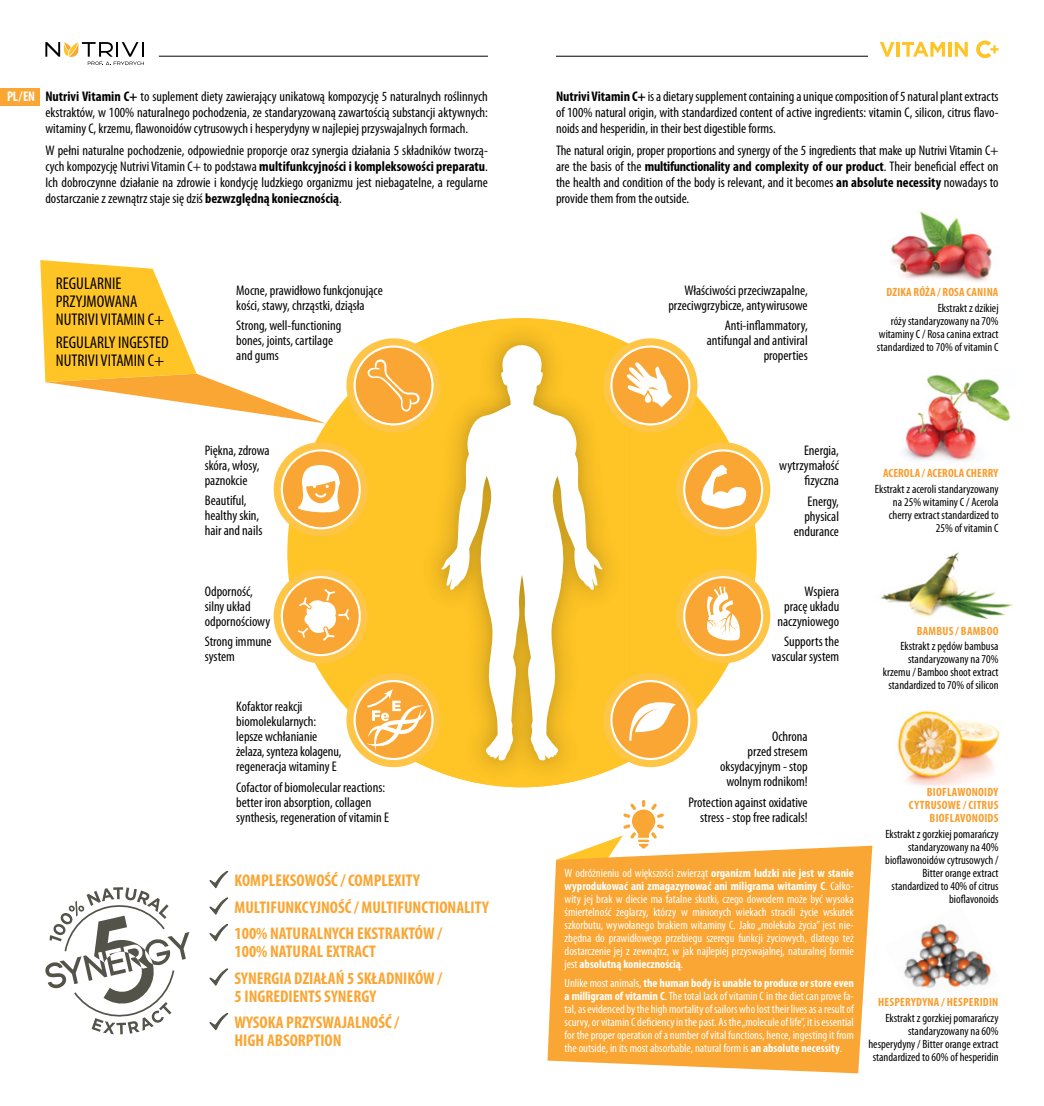
<style>
.page{position:relative;width:1044px;height:1106px;background:#fff}
.page>*{position:absolute;margin:0;border:0;box-sizing:border-box;transform-origin:0 0}
.t1{font:700 condensed 17px/26.6px "Myriad Pro";color:#faa634}
.t2{font:condensed 17px/18px "Myriad Pro";color:#000}
.t3{font:condensed 14px/15px "Myriad Pro";color:#000}
.t4{font:700 condensed 14px "Myriad Pro";color:#fff;scale:.95 1}
.t5{font:condensed 12px/13px "Myriad Pro";color:#fff;text-align:justify}
.t6{font:condensed 12px/13px "Myriad Pro";color:#000;text-align:right}
.t7{font:700 condensed 12px/13px "Myriad Pro";letter-spacing:.02em;color:#f99d2c;text-align:right}
.s1{font-weight:700}
</style>
<div class="page">
<hr style="left:556px;top:56px;width:311px;height:1px;background:#000">
<svg style="left:976px;top:40px;width:22px;height:18px"></svg>
<svg style="left:880px;top:42px;width:14px;height:15px"></svg>
<hr style="left:896px;top:42px;width:3px;height:15px;background:#ffc425">
<svg style="left:902px;top:42px;width:42px;height:15px"></svg>
<hr style="left:948px;top:42px;width:3px;height:15px;background:#ffc425">
<svg style="left:954px;top:42px;width:13px;height:15px"></svg>
<hr style="left:159px;top:56px;width:329px;height:1px;background:#000">
<svg style="left:45px;top:42px;width:99px;height:23px"></svg>
<img style="left:904px;top:923px;width:88px;height:65px">
<img style="left:890px;top:211px;width:102px;height:71px">
<img style="left:880px;top:552px;width:133px;height:67px">
<img style="left:904px;top:374px;width:107px;height:88px">
<img style="left:897px;top:710px;width:103px;height:76px">
<svg style="left:45px;top:887px;width:144px;height:147px"></svg>
<div style="left:0;top:88px;width:40px;height:17px;background:#faa634"></div>
<svg style="left:209px;top:870px;width:19px;height:18px"></svg>
<svg style="left:209px;top:897px;width:19px;height:18px"></svg>
<svg style="left:209px;top:924px;width:19px;height:17px"></svg>
<svg style="left:209px;top:968px;width:19px;height:18px"></svg>
<svg style="left:209px;top:1013px;width:19px;height:17px"></svg>
<svg style="left:547px;top:845px;width:325px;height:228px;background:#faac43"></svg>
<svg style="left:556px;top:800px;width:108px;height:59px"></svg>
<div style="left:287px;top:318px;width:469px;height:469px;background:#ffc425;border-radius:50%"></div>
<img style="left:435px;top:318px;width:195px;height:469px">
<svg style="left:441px;top:344px;width:161px;height:417px"></svg>
<svg style="left:40px;top:260px;width:406px;height:282px"></svg>
<svg style="left:597px;top:563px;width:174px;height:210px"></svg>
<svg style="left:597px;top:332px;width:174px;height:210px"></svg>
<svg style="left:273px;top:563px;width:173px;height:210px"></svg>
<p class="t4" style="left:7px;top:88px;width:24px">PL / en</p>
<p class="t3" style="left:45px;top:88px;width:444px;line-height:16px;text-align:justify"><span class="s1">Nutrivi Vitamin C+</span> to suplement diety zawierający unikatową kompozycję 5 naturalnych roślinnych ekstraktów, w 100% naturalnego pochodzenia, ze standaryzowaną zawartością substancji aktywnych: witaminy C, krzemu, flawonoidów cytrusowych i hesperydyny w najlepiej przyswajalnych formach.</p>
<p class="t3" style="left:45px;top:142px;width:444px;line-height:16px;text-align:justify">W pełni naturalne pochodzenie, odpowiednie proporcje oraz synergia działania 5 składników tworzą&shy;cych kompozycję Nutrivi Vitamin C+ to podstawa <span class="s1">multifunkcyjności i kompleksowości preparatu</span>.<br>Ich dobroczynne działanie na zdrowie i kondycję ludzkiego organizmu jest niebagatelne, a regularne dostarczanie z zewnątrz staje się dziś <span class="s1">bezwzględną koniecznością</span>.</p>
<p class="t2" style="left:56px;top:275px;width:110px">REGULARNIE<br>PRZYJMOWANA<br>NUTRIVI VITAMIN C+</p>
<p class="t2" style="left:56px;top:333px;width:114px">REGULARLY INGESTED<br>NUTRIVI VITAMIN C+</p>
<p class="t3" style="left:236px;top:282px;width:148px">Mocne, prawidłowo funkcjonujące kości, stawy, chrząstki, dziąsła</p>
<p class="t3" style="left:236px;top:318px;width:107px">Strong, well-functioning bones, joints, cartilage and gums</p>
<p class="t3" style="left:205px;top:442px;width:66px">Piękna, zdrowa skóra, włosy, paznokcie</p>
<p class="t3" style="left:205px;top:493px;width:59px">Beautiful, healthy skin, hair and nails</p>
<p class="t3" style="left:205px;top:583px;width:67px">Odporność, silny układ odpornościowy</p>
<p class="t3" style="left:205px;top:634px;width:68px">Strong immune system</p>
<p class="t3" style="left:236px;top:698px;width:107px">Kofaktor reakcji biomolekularnych: lepsze wchłanianie żelaza, synteza kolagenu, regeneracja witaminy E</p>
<p class="t3" style="left:236px;top:779px;width:154px">Cofactor of biomolecular reactions: better iron absorption, collagen synthesis, regeneration of vitamin E</p>
<p class="t1" style="left:234px;top:867px;width:256px">KOMPLEKSOWOŚĆ / COMPLEXITY<br>MULTIFUNKCYJNOŚĆ / MULTIFUNCTIONALITY<br>100% NATURALNYCH EKSTRAKTÓW /</p>
<p class="t1" style="left:234px;top:938px;width:209px">100% NATURAL EXTRACT<br>SYNERGIA DZIAŁAŃ 5 SKŁADNIKÓW /</p>
<p class="t1" style="left:234px;top:982px;width:166px">5 INGREDIENTS SYNERGY<br>WYSOKA PRZYSWAJALNOŚĆ /</p>
<p class="t1" style="left:234px;top:1027px;width:108px">HIGH ABSORPTION</p>
<p class="t3" style="left:556px;top:88px;width:444px;line-height:16px;text-align:justify"><span class="s1">Nutrivi Vitamin C+</span> is a dietary supplement containing a unique composition of 5 natural plant extracts of 100% natural origin, with standardized content of active ingredients: vitamin C, silicon, citrus flavo&shy;noids and hesperidin, in their best digestible forms.</p>
<p class="t3" style="left:556px;top:142px;width:444px;line-height:16px;text-align:justify">The natural origin, proper proportions and synergy of the 5 ingredients that make up Nutrivi Vitamin C+ are the basis of the <span class="s1">multifunctionality and complexity of our product</span>. Their beneficial effect on the health and condition of the body is relevant, and it becomes <span class="s1">an absolute necessity</span> nowadays to provide them from the outside.</p>
<p class="t3" style="left:668px;top:282px;width:141px;text-align:right">Właściwości przeciwzapalne, przeciwgrzybicze, antywirusowe</p>
<p class="t3" style="left:706px;top:318px;width:102px;text-align:right">Anti-inflammatory, antifungal and antiviral properties</p>
<p class="t7" style="left:886px;top:285px;width:113px">DZIKA RÓŻA / ROSA CANINA</p>
<p class="t6" style="left:876px;top:301px;width:123px">Ekstrakt z dzikiej<br>róży standaryzowany na 70% witaminy C / Rosa canina extract standardized to 70% of vitamin C</p>
<p class="t3" style="left:779px;top:442px;width:61px;text-align:right">Energia, wytrzymałość fizyczna</p>
<p class="t3" style="left:793px;top:493px;width:47px;text-align:right">Energy, physical endurance</p>
<p class="t7" style="left:882px;top:466px;width:7px">acerola</p>
<p class="t7" style="left:921px;top:466px;width:51px">/ ACEROLA cherry</p>
<p class="t6" style="left:874px;top:482px;width:125px">Ekstrakt z aceroli standaryzowany na 25% witaminy C / Acerola cherry extract standardized to<br>25% of vitamin C</p>
<p class="t3" style="left:777px;top:583px;width:63px;text-align:right">Wspiera<br>pracę układu naczyniowego</p>
<p class="t3" style="left:771px;top:634px;width:69px;text-align:right">Supports the vascular system</p>
<p class="t7" style="left:916px;top:624px;width:83px">BAMBUS / BAMBOO</p>
<p class="t6" style="left:882px;top:640px;width:117px">Ekstrakt z pędów bambusa standaryzowany na 70% krzemu / Bamboo shoot extract standardized to 70% of silicon</p>
<p class="t3" style="left:720px;top:728px;width:89px;text-align:right">Ochrona<br>przed stresem oksydacyjnym - stop wolnym rodnikom!</p>
<p class="t3" style="left:688px;top:794px;width:121px;text-align:right">Protection against oxidative stress - stop free radicals!</p>
<p class="t5" style="left:564px;top:866px;width:291px">W odróżnieniu od większości zwierząt <span class="s1">organizm ludzki nie jest w stanie wyprodukować ani zmagazynować ani miligrama witaminy C</span>. Całko&shy;wity jej brak w diecie ma fatalne skutki, czego dowodem może być wysoka śmiertelność żeglarzy, którzy w minionych wiekach stracili życie wskutek szkorbutu, wywołanego brakiem witaminy C. Jako „molekuła życia” jest nie&shy;zbędna do prawidłowego przebiegu szeregu funkcji życiowych, dlatego też dostarczenie jej z zewnątrz, w jak najlepiej przyswajalnej, naturalnej formie jest <span class="s1">absolutną koniecznością</span>.</p>
<p class="t5" style="left:564px;top:976px;width:291px">Unlike most animals, <span class="s1">the human body is unable to produce or store even a milligram of vitamin C</span>. The total lack of vitamin C in the diet can prove fa&shy;tal, as evidenced by the high mortality of sailors who lost their lives as a result of scurvy, or vitamin C deficiency in the past. As the „molecule of life”, it is essential for the proper operation of a number of vital functions, hence, ingesting it from the outside, in its most absorbable, natural form is <span class="s1">an absolute necessity</span>.</p>
<p class="t7" style="left:908px;top:785px;width:91px">BIOFLAWONOIDY<br>CYTRUSOWE / CITRUS<br>BIOFLAVONOIDS</p>
<p class="t6" style="left:885px;top:827px;width:115px">Ekstrakt z gorzkiej pomarańczy standaryzowany na 40% bioflawonoidów cytrusowych /<br>Bitter orange extract standardized to 40% of citrus bioflavonoids</p>
<p class="t7" style="left:877px;top:995px;width:122px">HESPERYDYNA / HESPERIDIN</p>
<p class="t6" style="left:868px;top:1011px;width:132px">Ekstrakt z gorzkiej pomarańczy standaryzowany na 60% hesperydyny / Bitter orange extract standardized to 60% of hesperidin</p>
</div>
